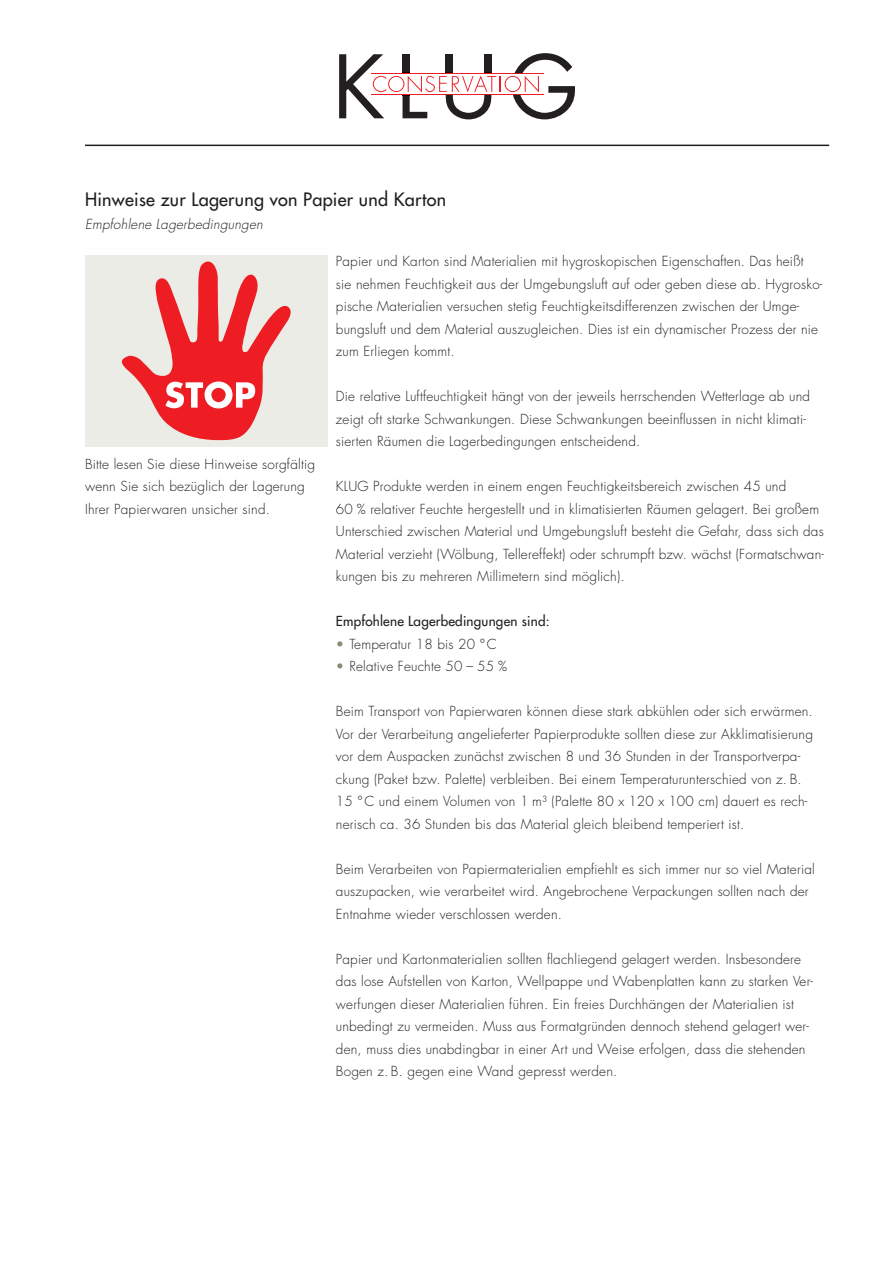
<style>
.page{position:relative;width:893px;height:1263px;background:#fff}
.page>*{position:absolute;margin:0;border:0;box-sizing:border-box;transform-origin:0 0}
.t1{font:500 18px "Futura Std";letter-spacing:.015em;color:#231f20}
.t2{font:300 13.5px/22.5px "Futura Std";letter-spacing:.015em;color:#231f20}
.t3{font:500 13.5px "Futura Std";letter-spacing:.015em;color:#231f20}
.t4{font:italic 300 13.5px "Futura Std";letter-spacing:.015em;color:#231f20}
.s1{color:#8c8a72}
</style>
<div class="page">
<hr style="left:85px;top:145px;width:744px;height:1px;background:#231f20">
<svg style="left:339px;top:53px;width:235px;height:66px"></svg>
<div style="left:85px;top:255px;width:242px;height:191px;background:#ecece6"></div>
<svg style="left:122px;top:261px;width:169px;height:179px"></svg>
<p class="t1" style="left:85px;top:188px;width:363px">Hinweise zur Lagerung von Papier und Karton</p>
<p class="t4" style="left:85px;top:216px;width:179px">Empfohlene Lagerbedingungen</p>
<p class="t2" style="left:336px;top:250px;width:488px">Papier und Karton sind Materialien mit hygroskopischen Eigenschaften. Das heißt<br>sie nehmen Feuchtigkeit aus der Umgebungsluft auf oder geben diese ab. Hygrosko&shy;pische Materialien versuchen stetig Feuchtigkeitsdifferenzen zwischen der Umge&shy;bungsluft und dem Material auszugleichen. Dies ist ein dynamischer Prozess der nie zum Erliegen kommt.</p>
<p class="t2" style="left:336px;top:385px;width:476px">Die relative Luftfeuchtigkeit hängt von der jeweils herrschenden Wetterlage ab und zeigt oft starke Schwankungen. Diese Schwankungen beeinflussen in nicht klimati&shy;sierten Räumen die Lagerbedingungen entscheidend.</p>
<p class="t2" style="left:336px;top:475px;width:490px">KLUG Produkte werden in einem engen Feuchtigkeitsbereich zwischen 45 und<br>60 % relativer Feuchte hergestellt und in klimatisierten Räumen gelagert. Bei großem Unterschied zwischen Material und Umgebungsluft besteht die Gefahr, dass sich das Material verzieht (Wölbung, Tellereffekt) oder schrumpft bzw. wächst (Formatschwan&shy;kungen bis zu mehreren Millimetern sind möglich).</p>
<p class="t3" style="left:336px;top:613px;width:215px">Empfohlene Lagerbedingungen sind:</p>
<p class="t2" style="left:336px;top:633px;width:162px"><span class="s1">•</span> Temperatur 18 bis 20 °C</p>
<p class="t2" style="left:336px;top:655px;width:173px"><span class="s1">•</span> Relative Feuchte 50 – 55 %</p>
<p class="t2" style="left:336px;top:700px;width:479px">Beim Transport von Papierwaren können diese stark abkühlen oder sich erwärmen.<br>Vor der Verarbeitung angelieferter Papierprodukte sollten diese zur Akklimatisierung vor dem Auspacken zunächst zwischen 8 und 36 Stunden in der Transportverpa&shy;ckung (Paket bzw. Palette) verbleiben. Bei einem Temperaturunterschied von z. B.<br>15 °C und einem Volumen von 1 m³ (Palette 80 x 120 x 100 cm) dauert es rech&shy;nerisch ca. 36 Stunden bis das Material gleich bleibend temperiert ist.</p>
<p class="t2" style="left:336px;top:858px;width:480px">Beim Verarbeiten von Papiermaterialien empfiehlt es sich immer nur so viel Material auszupacken, wie verarbeitet wird. Angebrochene Verpackungen sollten nach der<br>Entnahme wieder verschlossen werden.</p>
<p class="t2" style="left:336px;top:948px;width:479px">Papier und Kartonmaterialien sollten flachliegend gelagert werden. Insbesondere das lose Aufstellen von Karton, Wellpappe und Wabenplatten kann zu starken Ver&shy;werfungen dieser Materialien führen. Ein freies Durchhängen der Materialien ist unbedingt zu vermeiden. Muss aus Formatgründen dennoch stehend gelagert wer&shy;den, muss dies unabdingbar in einer Art und Weise erfolgen, dass die stehenden Bogen z. B. gegen eine Wand gepresst werden.</p>
<p class="t2" style="left:85px;top:453px;width:231px">Bitte lesen Sie diese Hinweise sorgfältig wenn Sie sich bezüglich der Lagerung<br>Ihrer Papierwaren unsicher sind.</p>
</div>
